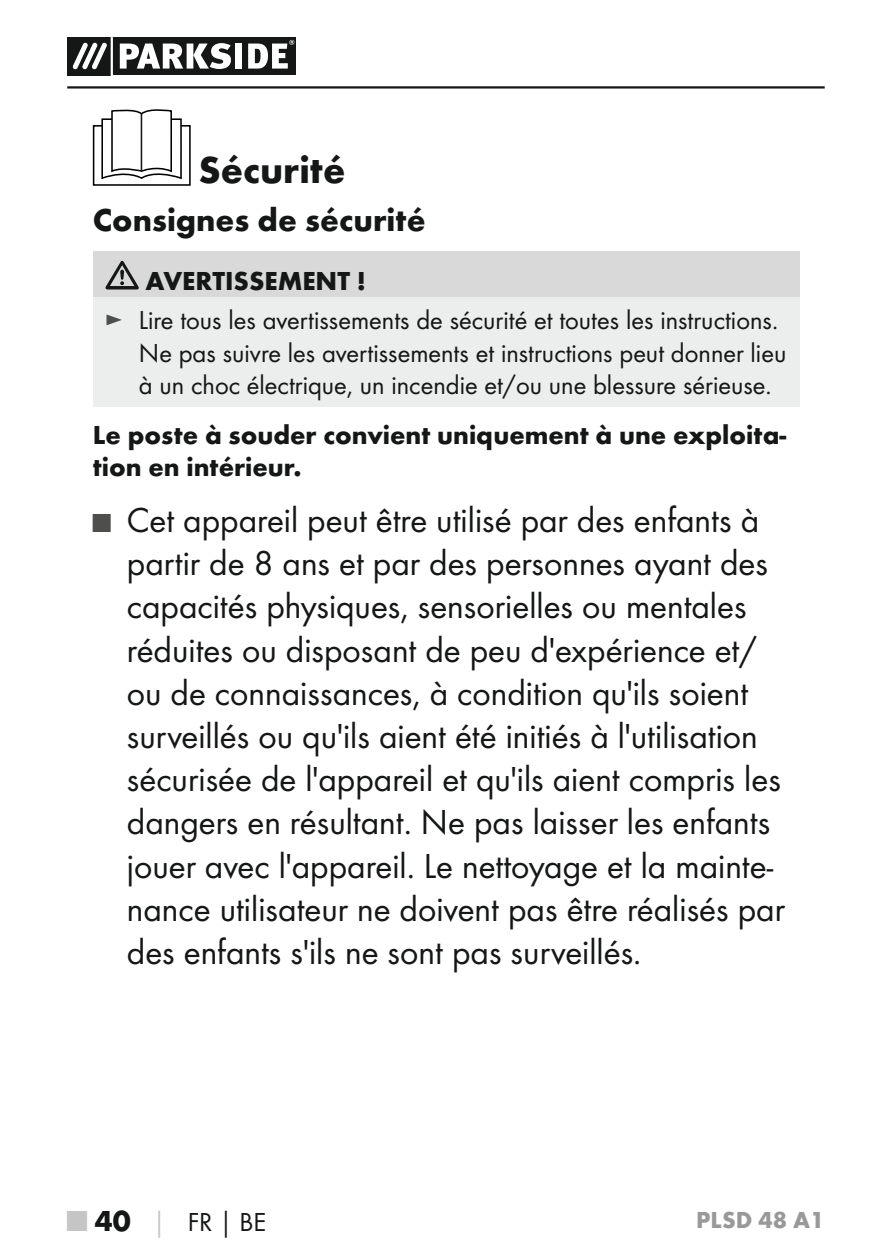
<style>
.page{position:relative;width:892px;height:1259px;background:#fff}
.page>*{position:absolute;margin:0;border:0;box-sizing:border-box;transform-origin:0 0}
.t1{font:700 39px "Futura";color:#151616}
.t2{font:36px/43.2px "Futura Boo";color:#151616}
.t3{font:700 33px "Futura";color:#151616}
.t4{font:27px/32.4px "Futura Boo";color:#151616}
.t5{font:700 27px/32.4px "Futura";color:#151616}
.t6{font:700 24px "Futura";color:#999}
.s1{color:#4e4e4d}
.s2{font-size:27px;color:#4e4e4d}
.s3{font-family:"Futura";font-weight:700;font-size:30px;color:#c5c5c5}
.s4{font-family:"Futura";font-weight:700;font-size:30px}
.s5{font-family:"Futura";font-weight:700;color:#c5c5c5}
.s6{font-family:"Futura";font-weight:700}
</style>
<div class="page">
<hr style="left:67px;top:86px;width:757px;height:3px;background:#151616">
<svg style="left:67px;top:38px;width:229px;height:37px"></svg>
<hr style="left:111px;top:38px;width:2px;height:37px;background:#fff">
<div style="left:93px;top:125px;width:98px;height:61px;border:2px solid #000"></div>
<svg style="left:101px;top:109px;width:82px;height:71px"></svg>
<hr style="left:141px;top:114px;width:1px;height:57px;background:#151616">
<div style="left:93px;top:252px;width:706px;height:45px;background:#d9d9da"></div>
<div style="left:93px;top:297px;width:706px;height:109px;background:#eceded"></div>
<svg style="left:105px;top:261px;width:34px;height:28px"></svg>
<p class="t1" style="left:198px;top:146px;width:148px">Sécurité</p>
<p class="t3" style="left:93px;top:200px;width:334px">Consignes de sécurité</p>
<p class="t5" style="left:145px;top:264px;width:222px">AVERTISSEMENT !</p>
<p class="t4" style="left:139px;top:304px;width:649px;text-indent:-34px"><span class="s1">►</span> Lire tous les avertissements de sécurité et toutes les instructions.<br>Ne pas suivre les avertissements et instructions peut donner lieu à un choc électrique, un incendie et/ou une blessure sérieuse.</p>
<p class="t5" style="left:93px;top:418px;width:695px">Le poste à souder convient uniquement à une exploita&shy;tion en intérieur.</p>
<p class="t2" style="left:127px;top:498px;width:659px;text-indent:-34px"><span class="s2">■</span> Cet appareil peut être utilisé par des enfants à partir de 8 ans et par des personnes ayant des capacités physiques, sensorielles ou mentales réduites ou disposant de peu d'expérience et/ ou de connaissances, à condition qu'ils soient surveillés ou qu'ils aient été initiés à l'utilisation sécurisée de l'appareil et qu'ils aient compris les dangers en résultant. Ne pas laisser les enfants jouer avec l'appareil. Le nettoyage et la mainte&shy;nance utilisateur ne doivent pas être réalisés par des enfants s'ils ne sont pas surveillés.</p>
<p class="t4" style="left:67px;top:1205px;width:200px"><span class="s3">■</span> <span class="s4">40</span> <span class="s5">│</span> FR<span class="s6">│</span>BE</p>
<p class="t6" style="left:696px;top:1204px;width:130px">PLSD 48 A1</p>
</div>
